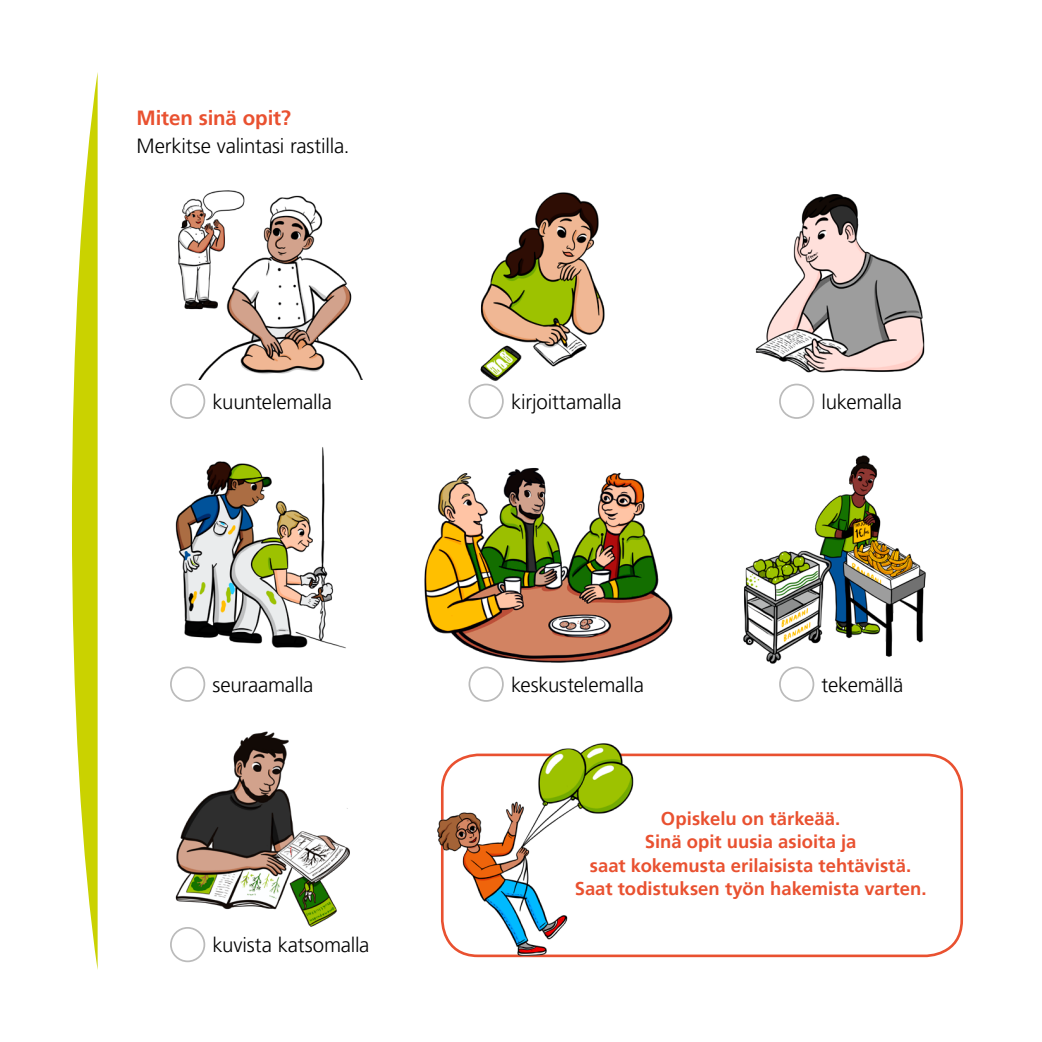
<style>
.page{position:relative;width:1042px;height:1042px;background:#fff}
.page>*{position:absolute;margin:0;border:0;box-sizing:border-box;transform-origin:0 0}
.t1{font:300 20.47px "Frutiger LT Pro";letter-spacing:-.015em;color:#000}
.t2{font:700 20.47px "Frutiger LT Pro";letter-spacing:-.005em;color:#e95130}
.t3{font:700 18.38px/23.6px "Frutiger LT Pro";color:#e95130;text-align:center}
</style>
<div class="page">
<svg style="left:72px;top:72px;width:26px;height:898px"></svg>
<img style="left:178px;top:190px;width:185px;height:190px">
<img style="left:470px;top:192px;width:135px;height:202px">
<img style="left:755px;top:194px;width:170px;height:200px">
<img style="left:175px;top:447px;width:171px;height:202px">
<img style="left:424px;top:406px;width:249px;height:288px">
<img style="left:743px;top:455px;width:183px;height:223px">
<img style="left:173px;top:731px;width:177px;height:204px">
<div style="left:170px;top:384px;width:35px;height:35px;border:2px solid #bbb;border-radius:50%"></div>
<div style="left:468px;top:384px;width:36px;height:35px;border:2px solid #bbb;border-radius:50%"></div>
<div style="left:779px;top:384px;width:35px;height:35px;border:2px solid #bbb;border-radius:50%"></div>
<div style="left:170px;top:666px;width:35px;height:36px;border:2px solid #bbb;border-radius:50%"></div>
<div style="left:468px;top:666px;width:36px;height:36px;border:2px solid #bbb;border-radius:50%"></div>
<div style="left:779px;top:666px;width:35px;height:36px;border:2px solid #bbb;border-radius:50%"></div>
<div style="left:170px;top:927px;width:35px;height:35px;border:2px solid #bbb;border-radius:50%"></div>
<div style="left:441px;top:753px;width:522px;height:204px;border:3px solid #e95130;border-radius:36px"></div>
<img style="left:437px;top:743px;width:205px;height:215px">
<p class="t2" style="left:136px;top:105px;width:156px">Miten sinä opit?</p>
<p class="t1" style="left:136px;top:133px;width:215px">Merkitse valintasi rastilla.</p>
<p class="t1" style="left:212px;top:390px;width:121px">kuuntelemalla</p>
<p class="t1" style="left:511px;top:390px;width:112px">kirjoittamalla</p>
<p class="t1" style="left:821px;top:390px;width:82px">lukemalla</p>
<p class="t1" style="left:212px;top:673px;width:102px">seuraamalla</p>
<p class="t1" style="left:511px;top:673px;width:134px">keskustelemalla</p>
<p class="t1" style="left:821px;top:673px;width:83px">tekemällä</p>
<p class="t1" style="left:212px;top:933px;width:158px">kuvista katsomalla</p>
<p class="t3" style="left:575px;top:806px;width:353px">Opiskelu on tärkeää.<br>Sinä opit uusia asioita ja<br>saat kokemusta erilaisista tehtävistä.<br>Saat todistuksen työn hakemista varten.</p>
</div>
